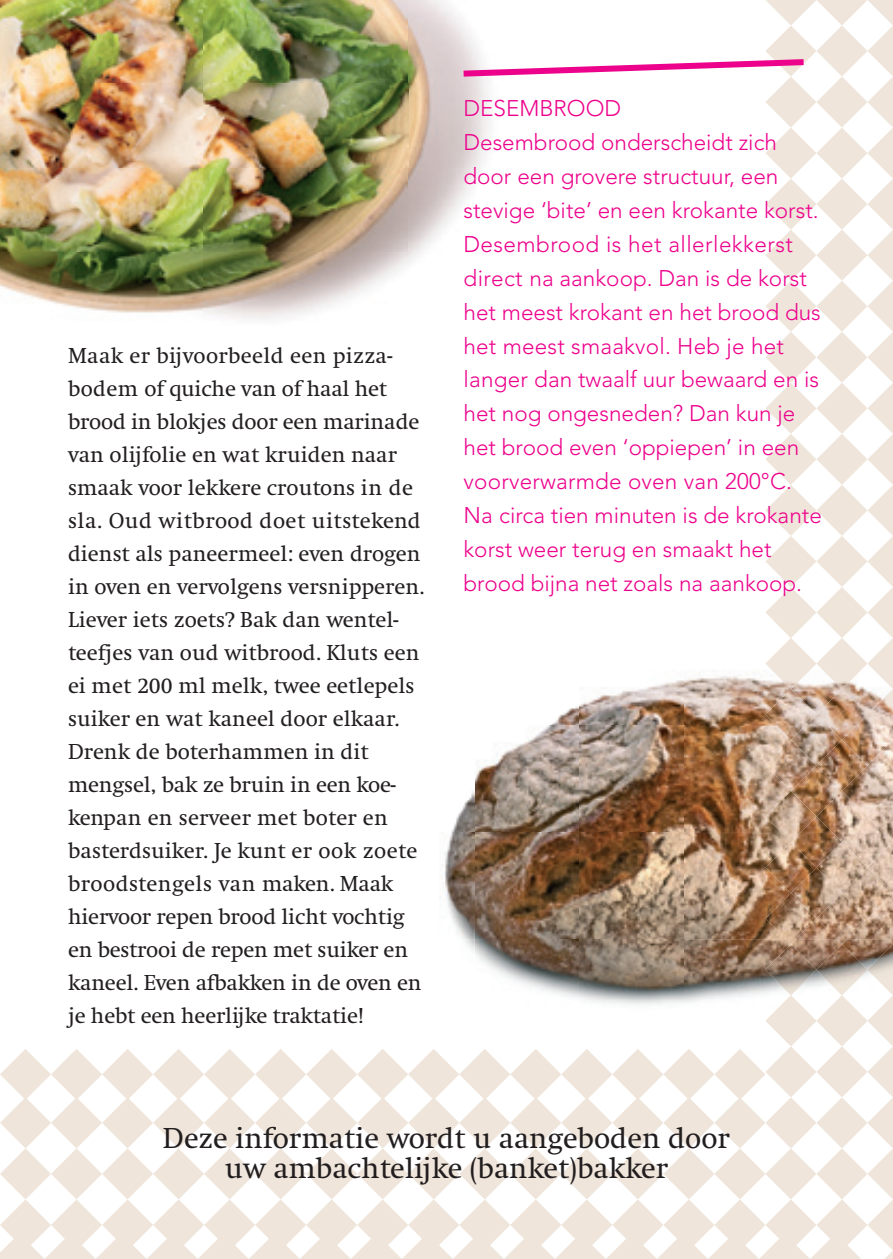
<style>
.page{position:relative;width:893px;height:1259px;background:#fff}
.page>*{position:absolute;margin:0;border:0;box-sizing:border-box;transform-origin:0 0}
.t1{font:30px/30px "Swift";color:#221e1f;text-align:center}
.t2{font:22.5px/33px "Swift";color:#231f20}
.t3{font:300 22.5px/33.9px "Avenir LT Std";color:#ed028c}
</style>
<div class="page">
<img style="left:0;top:0;width:893px;height:1259px">
<p class="t2" style="left:68px;top:340px;width:358px">Maak er bijvoorbeeld een pizza&shy;bodem of quiche van of haal het brood in blokjes door een marinade van olijfolie en wat kruiden naar smaak voor lekkere croutons in de sla. Oud witbrood doet uitstekend dienst als paneermeel: even drogen in oven en vervolgens versnipperen.<br>Liever iets zoets? Bak dan wentel&shy;teefjes van oud witbrood. Kluts een ei met 200 ml melk, twee eetlepels suiker en wat kaneel door elkaar.<br>Drenk de boterhammen in dit mengsel, bak ze bruin in een koe&shy;kenpan en serveer met boter en basterdsuiker. Je kunt er ook zoete broodstengels van maken. Maak hiervoor repen brood licht vochtig en bestrooi de repen met suiker en kaneel. Even afbakken in de oven en je hebt een heerlijke traktatie!</p>
<p class="t3" style="left:463px;top:91px;width:360px">DESEMBROOD<br>Desembrood onderscheidt zich door een grovere structuur, een stevige ‘bite’ en een krokante korst.<br>Desembrood is het allerlekkerst direct na aankoop. Dan is de korst het meest krokant en het brood dus het meest smaakvol. Heb je het langer dan twaalf uur bewaard en is het nog ongesneden? Dan kun je het brood even ‘oppiepen’ in een voorverwarmde oven van 200°C.<br>Na circa tien minuten is de krokante korst weer terug en smaakt het brood bijna net zoals na aankoop.</p>
<h1 class="t1" style="left:163px;top:1123px;width:569px">Deze informatie wordt u aangeboden door uw ambachtelijke (banket)bakker</h1>
</div>
